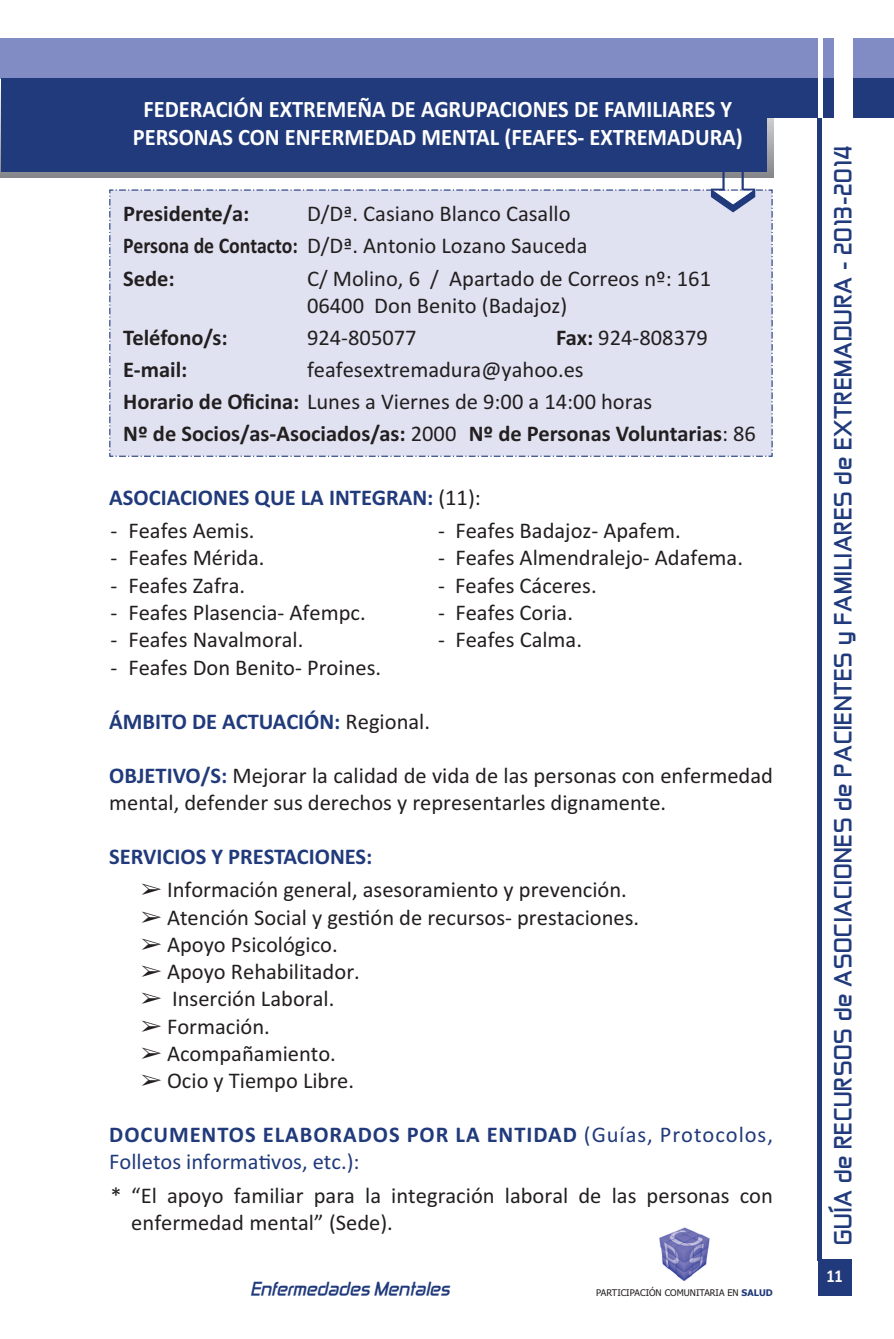
<style>
.page{position:relative;width:894px;height:1339px;background:#fff}
.page>*{position:absolute;margin:0;border:0;box-sizing:border-box;transform-origin:0 0}
.t1{font:23.62px/28.3px "Calibri Bold OTF";color:#fff;text-align:center;scale:.95 1}
.t2{font:22.5px/27px "Calibri";color:#231f20}
.t3{font:22.5px "Calibri Bold OTF";color:#231f20}
.t4{font:22.5px "Calibri Bold OTF";color:#203a7b}
.t5{font:22.5px "Calibri Bold OTF";letter-spacing:.04em;color:#203a7b}
.t6{font:22.5px "Calibri";color:#203a7b}
.t7{font:700 19.8px "Zekton";letter-spacing:.045em;color:#203a7b}
.t8{font:18px "Calibri Bold OTF";color:#fff;scale:.9 1}
.t9{font:italic 700 15.75px "Zekton";color:#203a7b}
.t10{font:9.22px "Tahoma";color:#231f20}
.s1{font-family:"Calibri Bold OTF"}
.s2{font-family:"Calibri"}
.s3{font-family:"Calibri";color:#231f20}
.s4{font-family:"Calibri Bold OTF";color:#203a7b}
.s5{font-weight:700;color:#203a7b}
</style>
<div class="page">
<div style="left:1px;top:79px;width:765px;height:92px;background:#203a7b"></div>
<div style="left:1px;top:38px;width:892px;height:41px;background:#828cc4"></div>
<div style="left:1px;top:79px;width:892px;height:39px;background:#203a7b"></div>
<div style="left:817px;top:38px;width:5px;height:80px;background:#fff"></div>
<hr style="left:817px;top:118px;width:4px;height:1142px;background:#203a7b">
<div style="left:834px;top:38px;width:18px;height:80px;background:#fff"></div>
<div style="left:817px;top:1258px;width:34px;height:37px;background:#203a7b"></div>
<svg style="left:109px;top:166px;width:664px;height:291px"></svg>
<img style="left:659px;top:1227px;width:51px;height:54px">
<p class="t1" style="left:133px;top:97px;width:643px">FEDERACIÓN EXTREMEÑA DE AGRUPACIONES DE FAMILIARES Y<br>PERSONAS CON ENFERMEDAD MENTAL (FEAFES- EXTREMADURA)</p>
<p class="t3" style="left:123px;top:206px;width:128px">Presidente/a:</p>
<p class="t2" style="left:123px;top:200px;width:465px;line-height:32.2px;text-indent:184px">D/Dª. Casiano Blanco Casallo<br><span class="s1">Persona de Contacto:</span> D/Dª. Antonio Lozano Sauceda</p>
<p class="t3" style="left:123px;top:270px;width:53px">Sede:</p>
<p class="t2" style="left:307px;top:266px;width:405px">C/ Molino, 6 / Apartado de Correos nº: 161<br>06400 Don Benito (Badajoz)</p>
<p class="t3" style="left:123px;top:329px;width:106px">Teléfono/s:</p>
<p class="t2" style="left:307px;top:325px;width:111px">924-805077</p>
<p class="t2" style="left:556px;top:325px;width:153px"><span class="s1">Fax:</span> 924-808379</p>
<p class="t3" style="left:123px;top:361px;width:66px">E-mail:</p>
<p class="t2" style="left:123px;top:355px;width:530px;line-height:32.2px;text-indent:184px">feafesextremadura@yahoo.es<br><span class="s1">Horario de Oficina:</span> Lunes a Viernes de 9:00 a 14:00 horas</p>
<p class="t3" style="left:123px;top:426px;width:634px">Nº de Socios/as-Asociados/as: <span class="s2">2000</span> Nº de Personas Voluntarias<span class="s2">: 86</span></p>
<p class="t4" style="left:109px;top:489px;width:373px">ASOCIACIONES QUE LA INTEGRAN: <span class="s3">(11):</span></p>
<p class="t2" style="left:110px;top:519px;width:145px">- Feafes Aemis.</p>
<p class="t2" style="left:438px;top:519px;width:244px">- Feafes Badajoz- Apafem.</p>
<p class="t2" style="left:110px;top:546px;width:155px">- Feafes Mérida.</p>
<p class="t2" style="left:438px;top:546px;width:306px">- Feafes Almendralejo- Adafema.</p>
<p class="t2" style="left:110px;top:573px;width:136px">- Feafes Zafra.</p>
<p class="t2" style="left:438px;top:573px;width:160px">- Feafes Cáceres.</p>
<p class="t2" style="left:110px;top:601px;width:257px">- Feafes Plasencia- Afempc.</p>
<p class="t2" style="left:438px;top:601px;width:136px">- Feafes Coria.</p>
<p class="t2" style="left:110px;top:628px;width:194px">- Feafes Navalmoral.</p>
<p class="t2" style="left:438px;top:628px;width:145px">- Feafes Calma.</p>
<p class="t2" style="left:110px;top:655px;width:272px">- Feafes Don Benito- Proines.</p>
<p class="t4" style="left:109px;top:713px;width:322px">ÁMBITO DE ACTUACIÓN: <span class="s3">Regional.</span></p>
<p class="t2" style="left:109px;top:763px;width:665px"><span class="s4">OBJETIVO/S:</span> Mejorar la calidad de vida de las personas con enfermedad mental, defender sus derechos y representarles dignamente.</p>
<p class="t4" style="left:109px;top:848px;width:265px">SERVICIOS Y PRESTACIONES:</p>
<p class="t2" style="left:141px;top:878px;width:487px">➢ Información general, asesoramiento y prevención.</p>
<p class="t2" style="left:141px;top:905px;width:499px">➢ Atención Social y ges-ón de recursos- prestaciones.</p>
<p class="t2" style="left:141px;top:932px;width:198px">➢ Apoyo Psicológico.</p>
<p class="t2" style="left:141px;top:959px;width:220px">➢ Apoyo Rehabilitador.</p>
<p class="t2" style="left:141px;top:987px;width:195px">➢ Inserción Laboral.</p>
<p class="t2" style="left:141px;top:1014px;width:130px">➢ Formación.</p>
<p class="t2" style="left:141px;top:1041px;width:196px">➢ Acompañamiento.</p>
<p class="t2" style="left:141px;top:1068px;width:214px">➢ Ocio y Tiempo Libre.</p>
<p class="t5" style="left:109px;top:1126px;width:665px">DOCUMENTOS ELABORADOS POR LA ENTIDAD <span class="s2">(Guías, Protocolos,</span></p>
<p class="t6" style="left:109px;top:1153px;width:252px">Folletos informa-vos, etc.):</p>
<p class="t2" style="left:131px;top:1183px;width:643px;text-indent:-21px">* “El apoyo familiar para la integración laboral de las personas con enfermedad mental” (Sede).</p>
<p class="t9" style="left:250px;top:1281px;width:204px">Enfermedades Mentales</p>
<p class="t10" style="left:596px;top:1286px;width:178px">PARTICIPACIÓN COMUNITARIA EN <span class="s5">SALUD</span></p>
<p class="t7" style="left:834px;top:1245px;width:1101px;rotate:-90deg">GUÍA de RECURSOS de ASOCIACIONES de PACIENTES y FAMILIARES de EXTREMADURA - 2013-2014</p>
<p class="t8" style="left:826px;top:1269px;width:20px">11</p>
</div>
